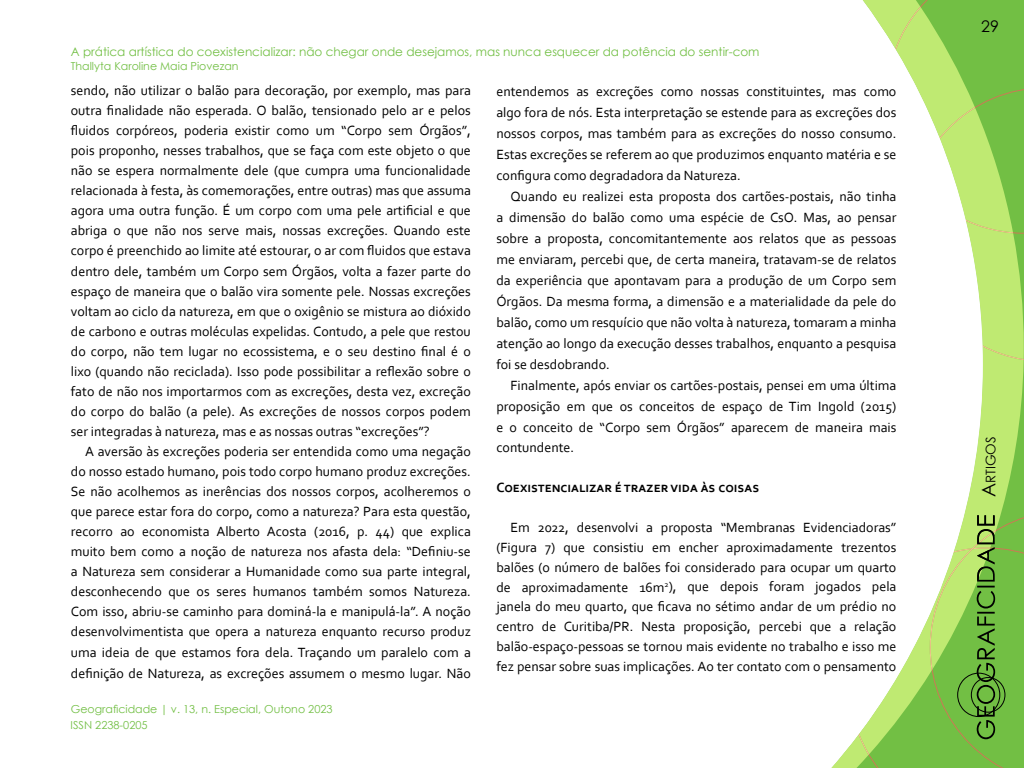
<style>
.page{position:relative;width:1024px;height:768px;background:#fff}
.page>*{position:absolute;margin:0;border:0;box-sizing:border-box;transform-origin:0 0}
.t1{font:16px "Century Gothic";color:#000}
.t2{font:14px/20px "Corbel";color:#000;text-align:justify}
.t3{font:700 14px "Corbel";color:#000}
.t4{font:13.3px "Century Gothic";color:#000}
.t5{font:12px "Century Gothic";color:#72bf44}
.t6{font:11px "Century Gothic";color:#72bf44}
.s1{font-size:19px}
</style>
<div class="page">
<svg style="left:983px;top:0;width:41px;height:510px;background:#addf67"></svg>
<svg style="left:983px;top:7px;width:41px;height:353px;background:#95d158"></svg>
<svg style="left:831px;top:0;width:152px;height:768px"></svg>
<svg style="left:858px;top:510px;width:166px;height:258px"></svg>
<p class="t5" style="left:71px;top:44px;width:690px">A prática artística do coexistencializar: não chegar onde desejamos, mas nunca esquecer da potência do sentir-com</p>
<p class="t6" style="left:71px;top:58px;width:169px">Thallyta Karoline Maia Piovezan</p>
<p class="t2" style="left:71px;top:80px;width:402px">sendo, não utilizar o balão para decoração, por exemplo, mas para outra finalidade não esperada. O balão, tensionado pelo ar e pelos fluidos corpóreos, poderia existir como um “Corpo sem Órgãos”, pois proponho, nesses trabalhos, que se faça com este objeto o que não se espera normalmente dele (que cumpra uma funcionalidade relacionada à festa, às comemorações, entre outras) mas que assuma agora uma outra função. É um corpo com uma pele artificial e que abriga o que não nos serve mais, nossas excreções. Quando este corpo é preenchido ao limite até estourar, o ar com fluidos que estava dentro dele, também um Corpo sem Órgãos, volta a fazer parte do espaço de maneira que o balão vira somente pele. Nossas excreções voltam ao ciclo da natureza, em que o oxigênio se mistura ao dióxido de carbono e outras moléculas expelidas. Contudo, a pele que restou do corpo, não tem lugar no ecossistema, e o seu destino final é o lixo (quando não reciclada). Isso pode possibilitar a reflexão sobre o fato de não nos importarmos com as excreções, desta vez, excreção do corpo do balão (a pele). As excreções de nossos corpos podem ser integradas à natureza, mas e as nossas outras “excreções”?</p>
<p class="t2" style="left:71px;top:440px;width:402px;text-indent:14px">A aversão às excreções poderia ser entendida como uma negação do nosso estado humano, pois todo corpo humano produz excreções.<br>Se não acolhemos as inerências dos nossos corpos, acolheremos o que parece estar fora do corpo, como a natureza? Para esta questão, recorro ao economista Alberto Acosta (2016, p. 44) que explica muito bem como a noção de natureza nos afasta dela: “Definiu-se a Natureza sem considerar a Humanidade como sua parte integral, desconhecendo que os seres humanos também somos Natureza.<br>Com isso, abriu-se caminho para dominá-la e manipulá-la”. A noção desenvolvimentista que opera a natureza enquanto recurso produz uma ideia de que estamos fora dela. Traçando um paralelo com a definição de Natureza, as excreções assumem o mesmo lugar. Não</p>
<p class="t6" style="left:71px;top:701px;width:263px">Geograficidade | v. 13, n. Especial, Outono 2023</p>
<p class="t6" style="left:71px;top:717px;width:79px">ISSN 2238-0205</p>
<p class="t2" style="left:496px;top:80px;width:402px;line-height:21px">entendemos as excreções como nossas constituintes, mas como algo fora de nós. Esta interpretação se estende para as excreções dos nossos corpos, mas também para as excreções do nosso consumo.<br>Estas excreções se referem ao que produzimos enquanto matéria e se configura como degradadora da Natureza.</p>
<p class="t2" style="left:496px;top:185px;width:402px;line-height:21px;text-indent:14px">Quando eu realizei esta proposta dos cartões-postais, não tinha a dimensão do balão como uma espécie de CsO. Mas, ao pensar sobre a proposta, concomitantemente aos relatos que as pessoas me enviaram, percebi que, de certa maneira, tratavam-se de relatos da experiência que apontavam para a produção de um Corpo sem Órgãos. Da mesma forma, a dimensão e a materialidade da pele do balão, como um resquício que não volta à natureza, tomaram a minha atenção ao longo da execução desses trabalhos, enquanto a pesquisa foi se desdobrando.</p>
<p class="t2" style="left:496px;top:374px;width:402px;line-height:20.7px;text-indent:14px">Finalm ente, após enviar os cartões-postais, pensei em uma última proposição em que os conceitos de espaço de Tim Ingold (2015) e o conceito de “Corpo sem Órgãos” aparecem de maneira mais contundente.</p>
<p class="t3" style="left:496px;top:478px;width:265px">COEXISTENCIALIZAR É TRAZER VIDA ÀS COISAS</p>
<p class="t2" style="left:496px;top:517px;width:402px;text-indent:14px">Em 2022, desenvolvi a proposta “Membranas Evidenciadoras” (Figura 7) que consistiu em encher aproximadamente trezentos balões (o número de balões foi considerado para ocupar um quarto de aproximadamente 16m<sup>2</sup>), que depois foram jogados pela janela do meu quarto, que ficava no sétimo andar de um prédio no centro de Curitiba/PR. Nesta proposição, percebi que a relação balão-espaço-pessoas se tornou mais evidente no trabalho e isso me fez pensar sobre suas implicações. Ao ter contato com o pensamento</p>
<p class="t1" style="left:981px;top:15px;width:19px">29</p>
<p class="t4" style="left:981px;top:497px;width:62px;rotate:-90deg"><span class="s1">A</span>RTIGOS</p>
</div>
